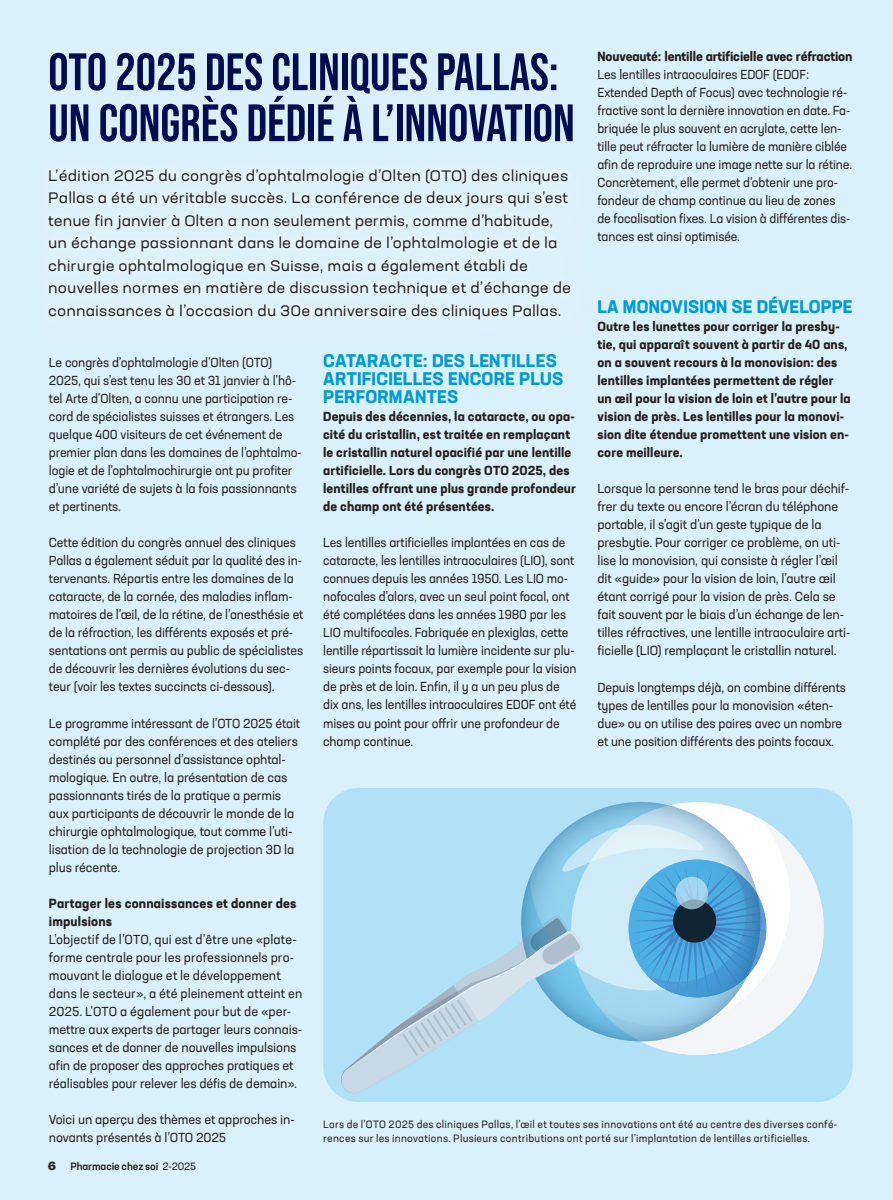
<style>
.page{position:relative;width:893px;height:1200px;background:#fff}
.page>*{position:absolute;margin:0;border:0;box-sizing:border-box;transform-origin:0 0}
.Titelschrift_PR_DE{font:52.5px/51px "Bebas Neue";color:#010d4f}
.Zwischentitel_Gross_blickpunkt_25-2{font:700 18px/18px "Neusa Next Std";letter-spacing:.01em;color:#009ad3}
.Lead_RED_FR{font:expanded 15px/22.5px "Neusa Next Std";letter-spacing:.005em;color:#231f20}
.Zwischentitel_RED_FR{font:700 13.05px/18px "Neusa Next Std";color:#231f20}
.Grundtext_RED_FR{font:12.9px/18px "Neusa Next Std";letter-spacing:-.01em;color:#231f20}
.lead_blickpunkt_25-2{font:700 12.9px/18px "Neusa Next Std";letter-spacing:.01em;color:#231f20}
.Bildlegende_PR___RED_FR{font:10.5px/13.5px "Neusa Next Std";letter-spacing:.02em;color:#231f20}
.t1{font:500 10.5px "Neusa Next Std";letter-spacing:-.01em;color:#231f20}
.s1{font-family:"Akzidenz Grotesk BQ Super";font-weight:400;font-size:12px}
.s2{font-weight:400}
</style>
<div class="page">
<div style="left:0;top:0;width:893px;height:1199px;background:#daf0fb"></div>
<div style="left:40px;top:160px;width:539px;height:167px;background:#dff2fb"></div>
<div style="left:323px;top:788px;width:530px;height:313px;background:#b1e1f6"></div>
<svg style="left:760px;top:818px;width:64px;height:236px;background:#dceff7"></svg>
<svg style="left:521px;top:801px;width:239px;height:23px;background:#b5dcee"></svg>
<svg style="left:341px;top:824px;width:425px;height:269px;background:#a6d4eb"></svg>
<p class="Zwischentitel_RED_FR" style="left:597px;top:47px;width:257px">Nouveauté: lentille artificielle avec réfraction</p>
<p class="Grundtext_RED_FR" style="left:597px;top:65px;width:256px">Les lentilles intraoculaires EDOF (EDOF:<br>Extended Depth of Focus) avec technologie ré&shy;fractive sont la dernière innovation en date. Fa&shy;briquée le plus souvent en acrylate, cette len&shy;tille peut réfracter la lumière de manière ciblée afin de reproduire une image nette sur la rétine.<br>Concrètement, elle permet d’obtenir une pro&shy;fondeur de champ continue au lieu de zones<br>de focalisation fixes. La vision à différentes dis&shy;tances est ainsi optimisée.</p>
<p class="Titelschrift_PR_DE" style="left:48px;top:46px;width:528px">OTO 2025 DES CLINIQUES PALLAS:<br>UN CONGRÈS DÉDIÉ À L’INNOVATION</p>
<p class="Lead_RED_FR" style="left:48px;top:164px;width:524px">L’édition 2025 du congrès d’ophtalmologie d’Olten (OTO) des cliniques Pallas a été un véritable succès. La conférence de deux jours qui s’est tenue fin janvier à Olten a non seulement permis, comme d’habitude, un échange passionnant dans le domaine de l’ophtalmologie et de la chirurgie ophtalmologique en Suisse, mais a également établi de nouvelles normes en matière de discussion technique et d’échange de connaissances à l’occasion du 30e anniversaire des cliniques Pallas.</p>
<p class="Zwischentitel_Gross_blickpunkt_25-2" style="left:597px;top:297px;width:256px">LA MONOVISION SE DÉVELOPPE</p>
<p class="lead_blickpunkt_25-2" style="left:597px;top:317px;width:255px">Outre les lunettes pour corriger la presby&shy;tie, qui apparaît souvent à partir de 40 ans, on a souvent recours à la monovision: des lentilles implantées permettent de régler un œil pour la vision de loin et l’autre pour la vision de près. Les lentilles pour la monovi&shy;sion dite étendue promettent une vision en&shy;core meilleure.</p>
<p class="Grundtext_RED_FR" style="left:597px;top:479px;width:254px">Lorsque la personne tend le bras pour déchif&shy;frer du texte ou encore l’écran du téléphone portable, il s’agit d’un geste typique de la presbytie. Pour corriger ce problème, on uti&shy;lise la monovision, qui consiste à régler l’œil dit «guide» pour la vision de loin, l’autre œil étant corrigé pour la vision de près. Cela se fait souvent par le biais d’un échange de len&shy;tilles réfractives, une lentille intraoculaire arti&shy;ficielle (LIO) remplaçant le cristallin naturel.</p>
<p class="Grundtext_RED_FR" style="left:597px;top:677px;width:250px">Depuis longtemps déjà, on combine différents types de lentilles pour la monovision «éten&shy;due» ou on utilise des paires avec un nombre et une position différents des points focaux.</p>
<p class="Zwischentitel_Gross_blickpunkt_25-2" style="left:323px;top:351px;width:242px">CATARACTE: DES LENTILLES<br>ARTIFICIELLES ENCORE PLUS<br>PERFORMANTES</p>
<p class="lead_blickpunkt_25-2" style="left:323px;top:407px;width:254px">Depuis des décennies, la cataracte, ou opa&shy;cité du cristallin, est traitée en remplaçant le cristallin naturel opacifié par une lentille artificielle. Lors du congrès OTO 2025, des lentilles offrant une plus grande profondeur de champ ont été présentées.</p>
<p class="Grundtext_RED_FR" style="left:323px;top:533px;width:255px">Les lentilles artificielles implantées en cas de cataracte, les lentilles intraoculaires (LIO), sont connues depuis les années 1950. Les LIO mo&shy;nofocales d’alors, avec un seul point focal, ont été complétées dans les années 1980 par les LIO multifocales. Fabriquée en plexiglas, cette lentille répartissait la lumière incidente sur plu&shy;sieurs points focaux, par exemple pour la vision de près et de loin. Enfin, il y a un peu plus de dix ans, les lentilles intraoculaires EDOF ont été mises au point pour offrir une profondeur de champ continue.</p>
<p class="Grundtext_RED_FR" style="left:49px;top:353px;width:254px">Le congrès d’ophtalmologie d’Olten (OTO)<br>2025, qui s’est tenu les 30 et 31 janvier à l’hô&shy;tel Arte d’Olten, a connu une participation re&shy;cord de spécialistes suisses et étrangers. Les quelque 400 visiteurs de cet événement de premier plan dans les domaines de l’ophtalmo&shy;logie et de l’ophtalmochirurgie ont pu profiter d’une variété de sujets à la fois passionnants et pertinents.</p>
<p class="Grundtext_RED_FR" style="left:49px;top:533px;width:256px">Cette édition du congrès annuel des cliniques Pallas a également séduit par la qualité des in&shy;tervenants. Répartis entre les domaines de la cataracte, de la cornée, des maladies inflam&shy;matoires de l’œil, de la rétine, de l’anesthésie et de la réfraction, les différents exposés et pré&shy;sentations ont permis au public de spécialistes de découvrir les dernières évolutions du sec&shy;teur (voir les textes succincts ci-dessous).</p>
<p class="Grundtext_RED_FR" style="left:49px;top:713px;width:253px">Le programme intéressant de l’OTO 2025 était complété par des conférences et des ateliers destinés au personnel d’assistance ophtal&shy;mologique. En outre, la présentation de cas passionnants tirés de la pratique a permis aux participants de découvrir le monde de la chirurgie ophtalmologique, tout comme l’uti&shy;lisation de la technologie de projection 3D la plus récente.</p>
<p class="Zwischentitel_RED_FR" style="left:49px;top:893px;width:249px">Partager les connaissances et donner des impulsions</p>
<p class="Grundtext_RED_FR" style="left:49px;top:929px;width:255px">L’objectif de l’OTO, qui est d’être une «plate&shy;forme centrale pour les professionnels pro&shy;mouvant le dialogue et le développement dans le secteur», a été pleinement atteint en 2025. L’OTO a également pour but de «per&shy;mettre aux experts de partager leurs connais&shy;sances et de donner de nouvelles impulsions afin de proposer des approches pratiques et réalisables pour relever les défis de demain».</p>
<p class="Grundtext_RED_FR" style="left:49px;top:1109px;width:247px">Voici un aperçu des thèmes et approches in&shy;novants présentés à l’OTO 2025</p>
<p class="Bildlegende_PR___RED_FR" style="left:323px;top:1117px;width:516px">Lors de l’OTO 2025 des cliniques Pallas, l’œil et toutes ses innovations ont été au centre des diverses confé&shy;rences sur les innovations. Plusieurs contributions ont porté sur l’implantation de lentilles artificielles.</p>
<p class="t1" style="left:48px;top:1159px;width:150px"><span class="s1">6</span> Pharmacie chez soi <span class="s2">2-2025</span></p>
</div>
